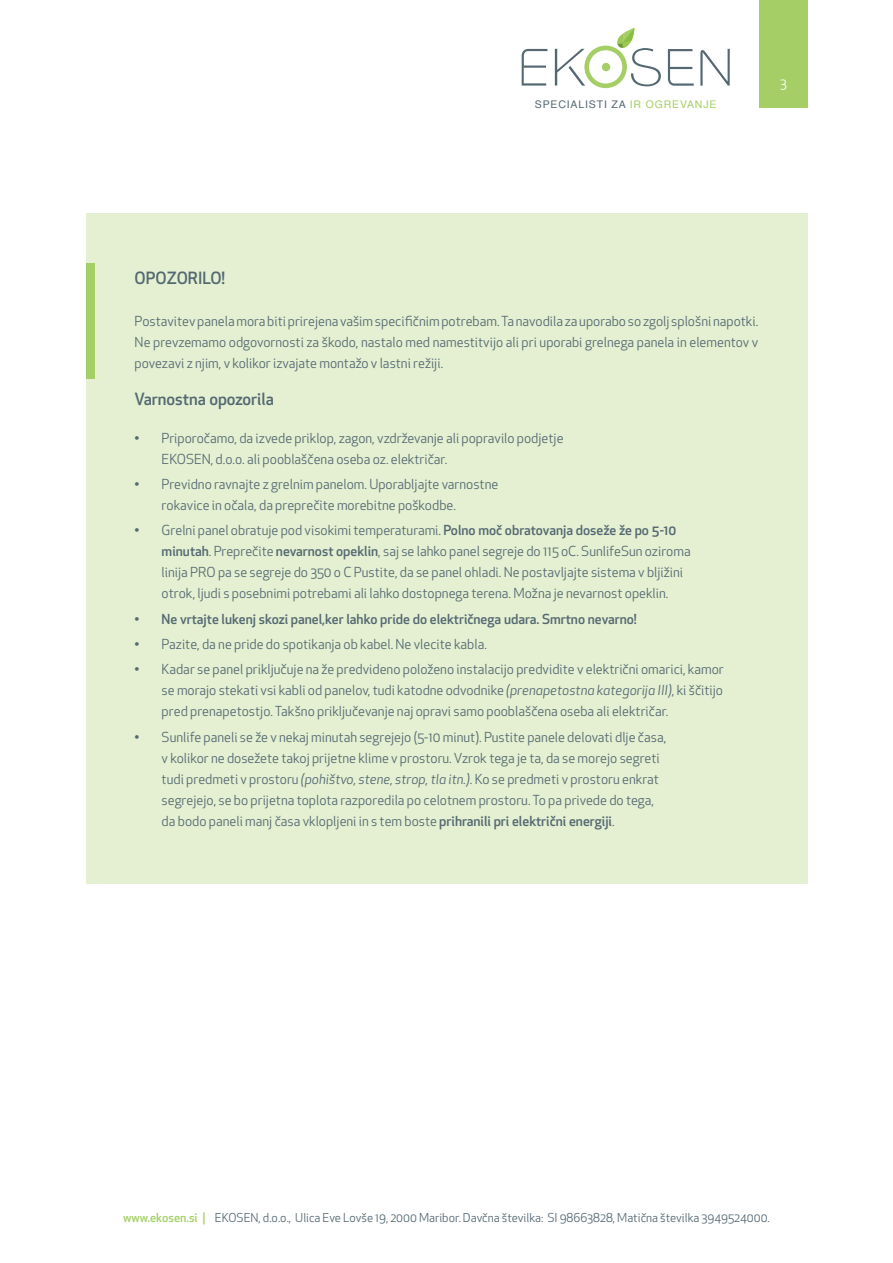
<style>
.page{position:relative;width:893px;height:1263px;background:#fff}
.page>*{position:absolute;margin:0;border:0;box-sizing:border-box;transform-origin:0 0}
.t1{font:500 16.5px "Apex New";color:#546872}
.t2{font:13.5px/21px "Apex New";color:#546872}
.t3{font:500 13.5px "Apex New";color:#546872}
.t4{font:13.5px "Apex New";color:#fff}
.t5{font:12px "Apex New";color:#546872}
.t6{font:10.5px "Helvetica";letter-spacing:.08em;color:#546872}
.s1{color:#a5ce66}
.s2{font-weight:500}
.s3{font-weight:400}
.s4{font-style:italic}
.s5{font-weight:500;color:#a5d067}
</style>
<div class="page">
<svg style="left:522px;top:49px;width:25px;height:37px"></svg>
<svg style="left:668px;top:49px;width:26px;height:37px"></svg>
<svg style="left:700px;top:49px;width:30px;height:37px"></svg>
<svg style="left:555px;top:28px;width:106px;height:60px"></svg>
<div style="left:760px;top:0;width:48px;height:108px;background:#a5ce66"></div>
<div style="left:86px;top:213px;width:721px;height:671px;background:#e4f0d1"></div>
<div style="left:86px;top:264px;width:8px;height:115px;background:#a5ce66"></div>
<p class="t6" style="left:535px;top:96px;width:183px">SPECIALISTI ZA <span class="s1">IR OGREVANJE</span></p>
<p class="t4" style="left:780px;top:74px;width:8px">3</p>
<p class="t1" style="left:135px;top:267px;width:92px">OPOZORILO!</p>
<p class="t2" style="left:135px;top:311px;width:625px;text-align:justify">Postavitev panela mora biti prirejena vašim specifičnim potrebam. Ta navodila za uporabo so zgolj splošni napotki.<br>Ne prevzemamo odgovornosti za škodo, nastalo med namestitvijo ali pri uporabi grelnega panela in elementov v povezavi z njim, v kolikor izvajate montažo v lastni režiji.</p>
<p class="t1" style="left:135px;top:388px;width:141px">Varnostna opozorila</p>
<p class="t2" style="left:162px;top:427px;width:403px;text-indent:-27px">• Priporočamo, da izvede priklop, zagon, vzdrževanje ali popravilo podjetje<br>EKOSEN, d.o.o. ali pooblaščena oseba oz. električar.</p>
<p class="t2" style="left:162px;top:474px;width:338px;text-indent:-27px">• Previdno ravnajte z grelnim panelom. Uporabljajte varnostne rokavice in očala, da preprečite morebitne poškodbe.</p>
<p class="t2" style="left:162px;top:520px;width:530px;text-indent:-27px">• Grelni panel obratuje pod visokimi temperaturami. <span class="s2">Polno moč obratovanja doseže že po 5-10 minutah</span>. Preprečite <span class="s2">nevarnost opeklin</span>, saj se lahko panel segreje do 115 oC. SunlifeSun oziroma linija PRO pa se segreje do 350 o C Pustite, da se panel ohladi. Ne postavljajte sistema v bljižini otrok, ljudi s posebnimi potrebami ali lahko dostopnega terena. Možna je nevarnost opeklin.</p>
<p class="t3" style="left:135px;top:610px;width:504px"><span class="s3">•</span> Ne vrtajte lukenj skozi panel,ker lahko pride do električnega udara. Smrtno nevarno!</p>
<p class="t2" style="left:135px;top:633px;width:354px">• Pazite, da ne pride do spotikanja ob kabel. Ne vlecite kabla.</p>
<p class="t2" style="left:162px;top:659px;width:564px;text-align:justify;text-indent:-27px">• Kadar se panel priključuje na že predvideno položeno instalacijo predvidite v električni omarici, kamor se morajo stekati vsi kabli od panelov, tudi katodne odvodnike <span class="s4">(prenapetostna kategorija III)</span>, ki ščitijo pred prenapetostjo. Takšno priključevanje naj opravi samo pooblaščena oseba ali električar.</p>
<p class="t2" style="left:162px;top:726px;width:506px;text-indent:-27px">• Sunlife paneli se že v nekaj minutah segrejejo (5-10 minut). Pustite panele delovati dlje časa, v kolikor ne dosežete takoj prijetne klime v prostoru. Vzrok tega je ta, da se morejo segreti tudi predmeti v prostoru <span class="s4">(pohištvo, stene, strop, tla itn.)</span>. Ko se predmeti v prostoru enkrat segrejejo, se bo prijetna toplota razporedila po celotnem prostoru. To pa privede do tega, da bodo paneli manj časa vklopljeni in s tem boste <span class="s2">prihranili pri električni energiji</span>.</p>
<p class="t5" style="left:123px;top:1210px;width:648px"><span class="s5">www.ekosen.si |</span> EKOSEN, d.o.o., Ulica Eve Lovše 19, 2000 Maribor. Davčna številka: SI 98663828, Matična številka 3949524000.</p>
</div>
